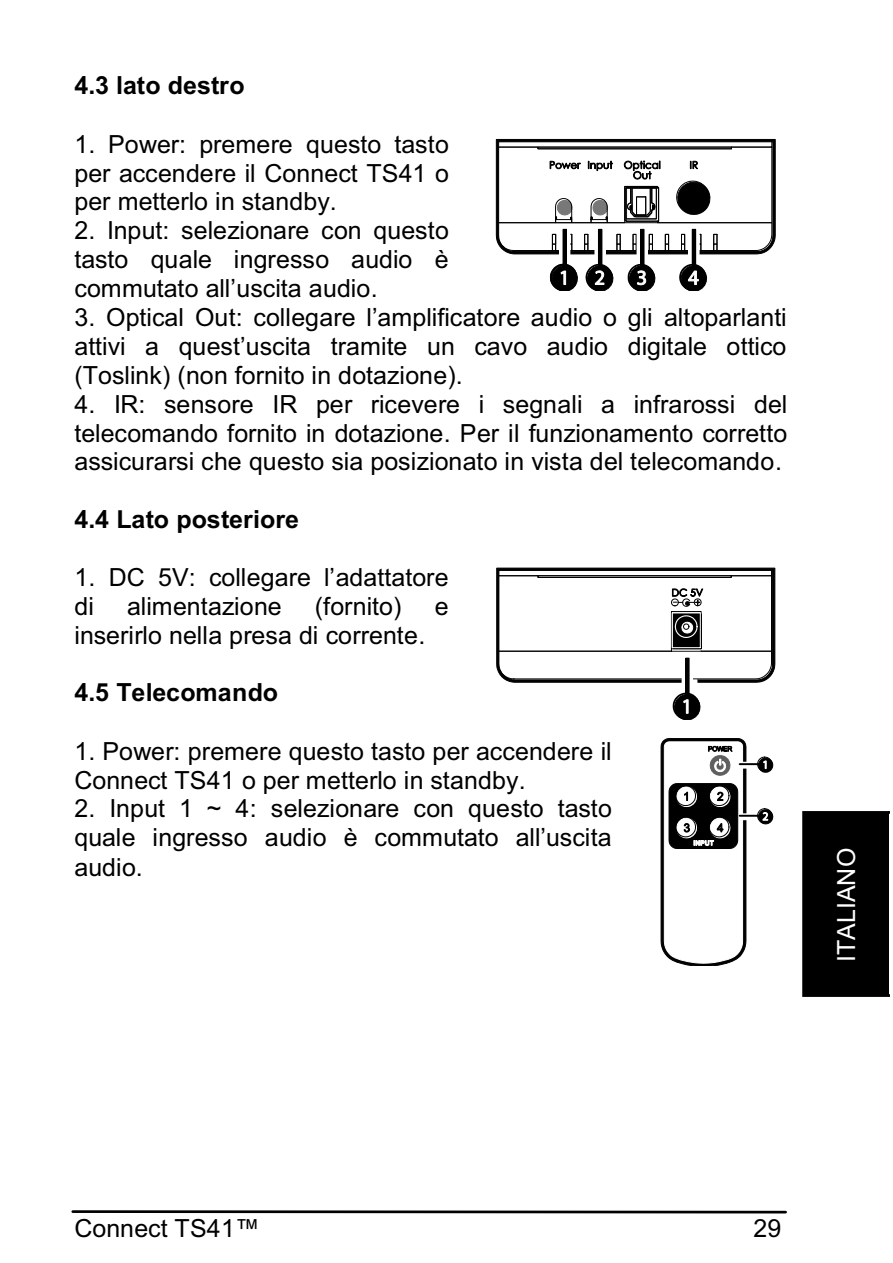
<style>
.page{position:relative;width:893px;height:1263px;background:#fff}
.page>*{position:absolute;margin:0;border:0;box-sizing:border-box;transform-origin:0 0}
.t1{font:25.05px/28.8px "Arial";color:#000;text-align:justify}
.t2{font:25.05px/29px "Arial";color:#000}
.t3{font:700 25.05px "Arial";letter-spacing:-.005em;color:#000}
.t4{font:25.05px "Arial";color:#fff}
.s1{font-style:inherit}
</style>
<div class="page">
<svg style="left:71px;top:1210px;width:716px;height:4px;background:#535353"></svg>
<div style="left:802px;top:811px;width:87px;height:186px;background:#000"></div>
<svg style="left:496px;top:139px;width:279px;height:115px"></svg>
<svg style="left:561px;top:231px;width:7px;height:32px"></svg>
<div style="left:563px;top:229px;width:4px;height:50px;border:1px solid #000"></div>
<svg style="left:597px;top:231px;width:6px;height:32px"></svg>
<div style="left:598px;top:229px;width:4px;height:50px;border:1px solid #000"></div>
<svg style="left:549px;top:263px;width:65px;height:28px"></svg>
<svg style="left:639px;top:231px;width:6px;height:32px"></svg>
<div style="left:640px;top:229px;width:4px;height:50px;border:1px solid #000"></div>
<svg style="left:627px;top:263px;width:29px;height:28px"></svg>
<svg style="left:690px;top:231px;width:7px;height:32px"></svg>
<div style="left:692px;top:229px;width:4px;height:50px;border:1px solid #000"></div>
<svg style="left:679px;top:263px;width:28px;height:28px"></svg>
<svg style="left:496px;top:568px;width:279px;height:115px"></svg>
<div style="left:682px;top:680px;width:15px;height:15px;background:#fff"></div>
<svg style="left:684px;top:660px;width:7px;height:32px"></svg>
<div style="left:685px;top:658px;width:4px;height:49px;border:1px solid #000"></div>
<svg style="left:672px;top:692px;width:29px;height:28px"></svg>
<svg style="left:661px;top:738px;width:85px;height:227px"></svg>
<div style="left:741px;top:762px;width:32px;height:6px;background:#e1e1e1"></div>
<div style="left:740px;top:762px;width:33px;height:6px;border:1px solid #fff"></div>
<hr style="left:740px;top:763px;width:32px;height:2px;background:#000">
<svg style="left:756px;top:756px;width:18px;height:17px"></svg>
<div style="left:741px;top:814px;width:32px;height:6px;background:#fff"></div>
<div style="left:740px;top:814px;width:33px;height:6px;border:1px solid #fff"></div>
<hr style="left:740px;top:815px;width:32px;height:2px;background:#000">
<svg style="left:756px;top:808px;width:18px;height:16px"></svg>
<p class="t3" style="left:75px;top:71px;width:172px">4.3 lato destro</p>
<p class="t1" style="left:75px;top:130px;width:376px">1. Power: premere questo tasto per accendere il Connect TS41 o per metterlo in standby.</p>
<p class="t1" style="left:75px;top:216px;width:376px">2. Input: selezionare con questo tasto quale ingresso audio è <span class="s1">commutato all’uscita audio</span>.</p>
<p class="t2" style="left:75px;top:305px;width:714px"><span class="s1">3. Optical Out:</span> collegare l’amplificatore audio o gli altoparlanti attivi a quest’uscita tramite un cavo audio digitale ottico</p>
<p class="t1" style="left:75px;top:361px;width:390px">(Toslink) (non fornito in dotazione).</p>
<p class="t1" style="left:75px;top:390px;width:714px">4. IR: sensore IR per ricevere i segnali a infrarossi del telecomando fornito in dotazione. Per il funzionamento corretto assicurarsi che questo sia posizionato in vista del telecomando.</p>
<p class="t3" style="left:75px;top:505px;width:226px">4.4 Lato posteriore</p>
<p class="t2" style="left:75px;top:565px;width:376px"><span class="s1">1. DC 5V:</span> collegare l’adattatore <span class="s1">di</span></p>
<p class="t1" style="left:127px;top:592px;width:156px">alimentazione</p>
<p class="t1" style="left:315px;top:592px;width:88px">(fornito)</p>
<p class="t1" style="left:435px;top:592px;width:15px">e</p>
<p class="t1" style="left:75px;top:621px;width:352px">inserirlo nella presa di corrente.</p>
<p class="t3" style="left:75px;top:678px;width:205px">4.5 Telecomando</p>
<p class="t1" style="left:75px;top:737px;width:539px">1. Power: premere questo tasto per accendere il<br>Connect TS41 o per metterlo in standby.</p>
<p class="t1" style="left:75px;top:794px;width:539px">2. Input 1 ~ 4: selezionare con questo tasto quale ingresso <span class="s1">audio è commutato all’uscita </span>audio.</p>
<p class="t4" style="left:833px;top:962px;width:116px;rotate:-90deg">ITALIANO</p>
<p class="t1" style="left:75px;top:1214px;width:187px">Connect TS41<span class="s1">™</span></p>
<p class="t1" style="left:753px;top:1214px;width:29px">29</p>
</div>
